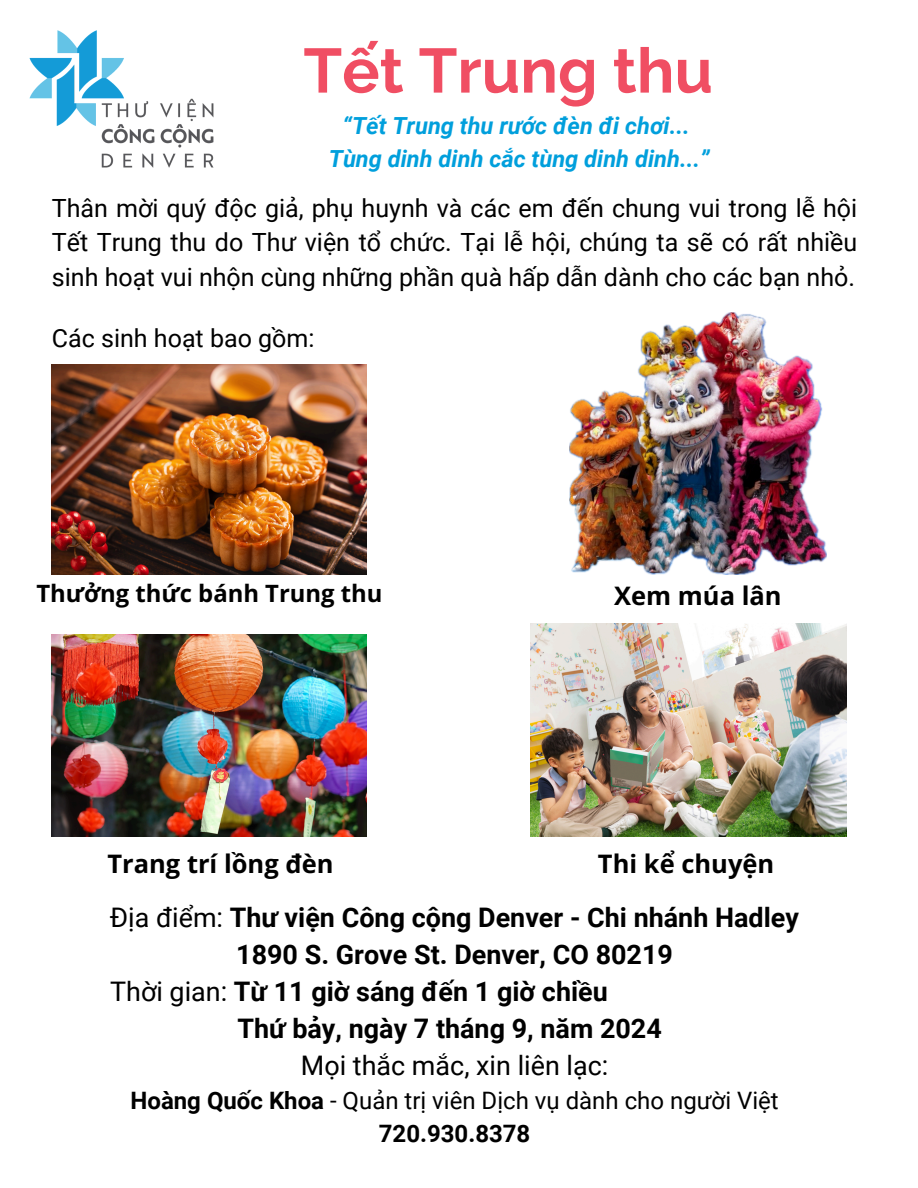
<style>
.page{position:relative;width:918px;height:1188px;background:#fff}
.page>*{position:absolute;margin:0;border:0;box-sizing:border-box;transform-origin:0 0}
.t1{font:700 62.55px "Raleway";color:#f04e63}
.t2{font:700 27px "Roboto";color:#000}
.t3{font:27px "Roboto";color:#000}
.t4{font:700 25.5px "Open Sans";color:#000}
.t5{font:25.05px/34.8px "Roboto";color:#000;text-align:justify}
.t6{font:24px/32.7px "Roboto";color:#000;text-align:center}
.t7{font:700 23.85px "Open Sans";color:#000}
.t8{font:italic 700 23.55px "Roboto";color:#019fdc}
.s1{font-weight:400}
.s2{font-weight:700}
</style>
<div class="page">
<img style="left:52px;top:364px;width:315px;height:211px">
<img style="left:570px;top:313px;width:256px;height:262px">
<img style="left:29px;top:30px;width:185px;height:138px">
<img style="left:52px;top:634px;width:315px;height:203px">
<img style="left:530px;top:624px;width:317px;height:212px">
<p class="t1" style="left:303px;top:34px;width:411px">Tết Trung thu</p>
<h2 class="t8" style="left:343px;top:112px;width:349px">“Tết Trung thu rước đèn đi chơi...</h2>
<h3 class="t8" style="left:329px;top:145px;width:382px">Tùng dinh dinh cắc tùng dinh dinh...”</h3>
<p class="t5" style="left:52px;top:191px;width:807px">Thân mời quý độc giả, phụ huynh và các em đến chung vui trong lễ hội Tết Trung thu do Thư viện tổ chức. Tại lễ hội, chúng ta sẽ có rất nhiều sinh hoạt vui nhộn cùng những phần quà hấp dẫn dành cho các bạn nhỏ.</p>
<p class="t5" style="left:52px;top:321px;width:264px">Các sinh hoạt bao gồm:</p>
<h3 class="t7" style="left:36px;top:577px;width:348px">Thưởng thức bánh Trung thu</h3>
<h2 class="t4" style="left:108px;top:846px;width:228px">Trang trí lồng đèn</h2>
<p class="t4" style="left:614px;top:578px;width:169px">Xem múa lân</p>
<h2 class="t4" style="left:598px;top:846px;width:178px">Thi kể chuyện</h2>
<p class="t2" style="left:110px;top:902px;width:690px"><span class="s1">Địa điểm:</span> Thư viện Công cộng Denver - Chi nhánh Hadley</p>
<p class="t2" style="left:236px;top:939px;width:438px">1890 S. Grove St. Denver, CO 80219</p>
<p class="t2" style="left:110px;top:976px;width:499px"><span class="s1">Thời gian:</span> Từ 11 giờ sáng đến 1 giờ chiều</p>
<p class="t2" style="left:238px;top:1013px;width:426px">Thứ bảy, ngày 7 tháng 9, năm 2024</p>
<p class="t3" style="left:301px;top:1050px;width:309px">Mọi thắc mắc, xin liên lạc:</p>
<p class="t6" style="left:131px;top:1084px;width:650px"><span class="s2">Hoàng Quốc Khoa</span> - Quản trị viên Dịch vụ dành cho người Việt<br><span class="s2">720.930.8378</span></p>
</div>
